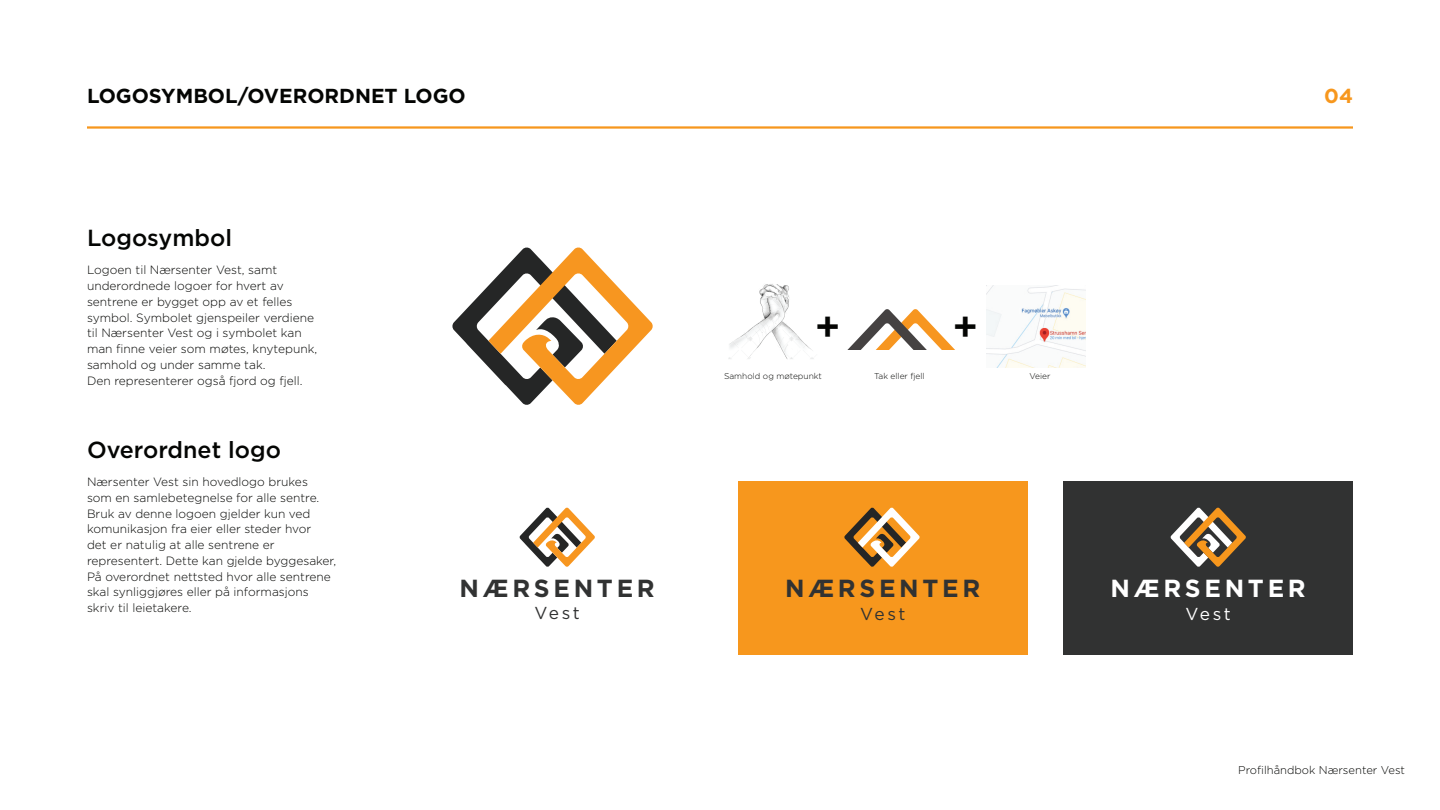
<style>
.page{position:relative;width:1440px;height:810px;background:#fff}
.page>*{position:absolute;margin:0;border:0;box-sizing:border-box;transform-origin:0 0}
.t1{font:500 40.72px "Gotham";color:#040503}
.t2{font:700 24.67px "Gotham";letter-spacing:.15em;color:#313232}
.t3{font:700 24.67px "Gotham";letter-spacing:.15em;color:#fff}
.t4{font:500 23.25px "Gotham";color:#040503}
.t5{font:700 20.25px "Gotham";color:#040503}
.t6{font:700 20.25px "Gotham";color:#f7971d}
.t7{font:17.33px "Gotham";letter-spacing:.14em;color:#313232}
.t8{font:17.33px "Gotham";color:#fff}
.t9{font:300 12px/15.8px "Gotham";color:#040503}
.t10{font:300 11.25px "Gotham";color:#040503}
.t11{font:300 8.4px "Gotham";color:#040503}
</style>
<div class="page">
<hr style="left:87px;top:126px;width:1266px;height:3px;background:#f7971d">
<div style="left:738px;top:481px;width:290px;height:173px;background:#f7971d"></div>
<svg style="left:844px;top:507px;width:76px;height:60px"></svg>
<svg style="left:519px;top:507px;width:76px;height:60px"></svg>
<div style="left:1064px;top:481px;width:289px;height:173px;background:#313232"></div>
<img style="left:728px;top:284px;width:86px;height:75px">
<svg style="left:847px;top:309px;width:108px;height:41px"></svg>
<img style="left:987px;top:285px;width:98px;height:82px">
<svg style="left:452px;top:247px;width:201px;height:158px"></svg>
<svg style="left:1170px;top:507px;width:76px;height:60px"></svg>
<h3 class="t5" style="left:87px;top:83px;width:380px">LOGOSYMBOL/OVERORDNET LOGO</h3>
<h3 class="t4" style="left:87px;top:223px;width:147px">Logosymbol</h3>
<p class="t9" style="left:87px;top:262px;width:232px">Logoen til Nærsenter Vest, samt underordnede logoer for hvert av sentrene er bygget opp av et felles symbol. Symbolet gjenspeiler verdiene til Nærsenter Vest og i symbolet kan man finne veier som møtes, knytepunk, samhold og under samme tak.<br>Den representerer også fjord og fjell.</p>
<h3 class="t4" style="left:87px;top:434px;width:195px">Overordnet logo</h3>
<p class="t9" style="left:87px;top:474px;width:251px">Nærsenter Vest sin hovedlogo brukes<br>som en samlebetegnelse for alle sentre.<br>Bruk av denne logoen gjelder kun ved komunikasjon fra eier eller steder hvor<br>det er natulig at alle sentrene er representert. Dette kan gjelde byggesaker, På overordnet nettsted hvor alle sentrene skal synliggjøres eller på informasjons skriv til leietakere.</p>
<h2 class="t2" style="left:460px;top:572px;width:197px">NÆRSENTER</h2>
<h3 class="t7" style="left:535px;top:602px;width:47px">Vest</h3>
<h3 class="t6" style="left:1324px;top:83px;width:30px">04</h3>
<h1 class="t1" style="left:815px;top:300px;width:27px">+</h1>
<h1 class="t1" style="left:952px;top:300px;width:27px">+</h1>
<p class="t11" style="left:724px;top:371px;width:99px">Samhold og møtepunkt</p>
<p class="t11" style="left:874px;top:371px;width:52px">Tak eller fjell</p>
<p class="t11" style="left:1029px;top:371px;width:23px">Veier</p>
<h2 class="t2" style="left:785px;top:572px;width:197px">NÆRSENTER</h2>
<h3 class="t7" style="left:860px;top:602px;width:47px">Vest</h3>
<h2 class="t3" style="left:1111px;top:572px;width:197px">NÆRSENTER</h2>
<h3 class="t8" style="left:1186px;top:602px;width:47px">Vest</h3>
<p class="t10" style="left:1238px;top:763px;width:168px">Profilhåndbok Nærsenter Vest</p>
</div>
